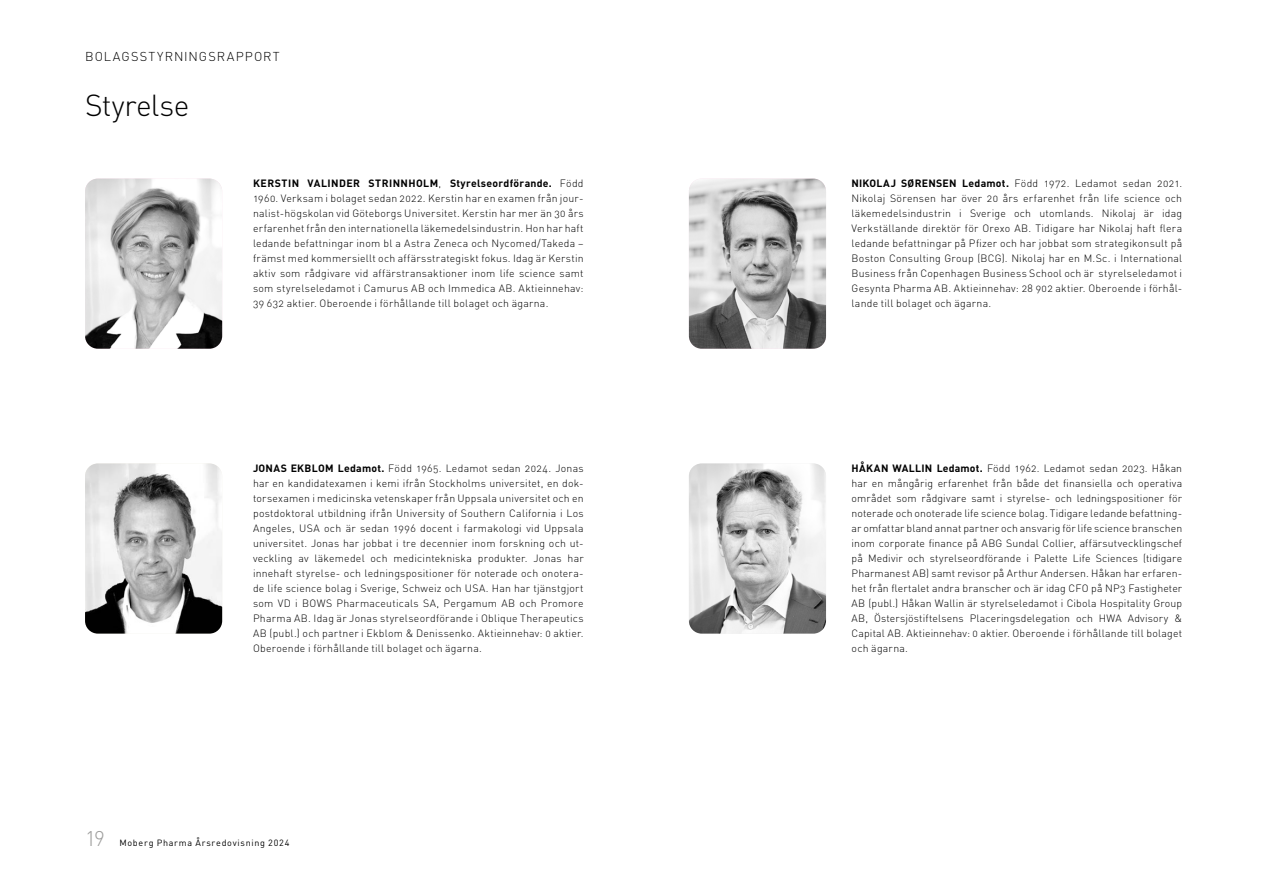
<style>
.page{position:relative;width:1263px;height:893px;background:#fff}
.page>*{position:absolute;margin:0;border:0;box-sizing:border-box;transform-origin:0 0}
.t1{font:300 30px "DIN Pro";letter-spacing:-.015em;color:#000}
.t2{font:300 21px "DIN Pro";color:#9d9d9c}
.t3{font:300 12.75px "DIN Pro";letter-spacing:.085em;color:#000}
.t4{font:300 10.5px/15px "DIN Pro";letter-spacing:.02em;color:#000;text-align:justify}
.t5{font:9px "DIN Pro";letter-spacing:.08em;color:#000}
.s1{font-weight:700}
</style>
<div class="page">
<img style="left:85px;top:463px;width:137px;height:171px">
<img style="left:689px;top:179px;width:137px;height:170px">
<img style="left:689px;top:463px;width:137px;height:171px">
<img style="left:85px;top:179px;width:137px;height:170px">
<p class="t3" style="left:85px;top:48px;width:196px">BOLAGSSTYRNINGSRAPPORT</p>
<h1 class="t1" style="left:85px;top:85px;width:106px">Styrelse</h1>
<p class="t4" style="left:253px;top:175px;width:332px"><span class="s1">KERSTIN VALINDER STRINNHOLM</span>, <span class="s1">Styrelseordförande.</span> Född 1960. Verksam i bolaget sedan 2022. Kerstin har en examen från jour&shy;nalist-högskolan vid Göteborgs Universitet. Kerstin har mer än 30 års erfarenhet från den internationella läkemedelsindustrin. Hon har haft ledande befattningar inom bl a Astra Zeneca och Nycomed/Takeda – främst med kommersiellt och affärsstrategiskt fokus. Idag är Kerstin aktiv som rådgivare vid affärstransaktioner inom life science samt som styrelseledamot i Camurus AB och Immedica AB. Aktieinnehav:<br>39 632 aktier. Oberoende i förhållande till bolaget och ägarna.</p>
<p class="t4" style="left:253px;top:460px;width:332px"><span class="s1">JONAS EKBLOM Ledamot.</span> Född 1965. Ledamot sedan 2024. Jonas har en kandidatexamen i kemi ifrån Stockholms universitet, en dok&shy;torsexamen i medicinska vetenskaper från Uppsala universitet och en postdoktoral utbildning ifrån University of Southern California i Los Angeles, USA och är sedan 1996 docent i farmakologi vid Uppsala universitet. Jonas har jobbat i tre decennier inom forskning och ut&shy;veckling av läkemedel och medicintekniska produkter. Jonas har innehaft styrelse- och ledningspositioner för noterade och onotera&shy;de life science bolag i Sverige, Schweiz och USA. Han har tjänstgjort som VD i BOWS Pharmaceuticals SA, Pergamum AB och Promore Pharma AB. Idag är Jonas styrelseordförande i Oblique Therapeutics AB (publ.) och partner i Ekblom &amp; Denissenko. Aktieinnehav: 0 aktier.<br>Oberoende i förhållande till bolaget och ägarna.</p>
<h2 class="t2" style="left:85px;top:824px;width:22px">19</h2>
<p class="t5" style="left:119px;top:837px;width:171px">Moberg Pharma Årsredovisning 2024</p>
<p class="t4" style="left:851px;top:175px;width:332px"><span class="s1">NIKOLAJ SØRENSEN Ledamot.</span> Född 1972. Ledamot sedan 2021.<br>Nikolaj Sörensen har över 20 års erfarenhet från life science och läkemedelsindustrin i Sverige och utomlands. Nikolaj är idag Verkställande direktör för Orexo AB. Tidigare har Nikolaj haft flera ledande befattningar på Pfizer och har jobbat som strategikonsult på Boston Consulting Group (BCG). Nikolaj har en M.Sc. i International Business från Copenhagen Business School och är styrelseledamot i Gesynta Pharma AB. Aktieinnehav: 28 902 aktier. Oberoende i förhål&shy;lande till bolaget och ägarna.</p>
<p class="t4" style="left:851px;top:460px;width:332px"><span class="s1">HÅKAN WALLIN Ledamot.</span> Född 1962. Ledamot sedan 2023. Håkan har en mångårig erfarenhet från både det finansiella och operativa området som rådgivare samt i styrelse- och ledningspositioner för noterade och onoterade life science bolag. Tidigare ledande befattning&shy;ar omfattar bland annat partner och ansvarig för life science branschen inom corporate finance på ABG Sundal Collier, affärsutvecklingschef på Medivir och styrelseordförande i Palette Life Sciences (tidigare Pharmanest AB) samt revisor på Arthur Andersen. Håkan har erfaren&shy;het från flertalet andra branscher och är idag CFO på NP3 Fastigheter AB (publ.) Håkan Wallin är styrelseledamot i Cibola Hospitality Group AB, Östersjöstiftelsens Placeringsdelegation och HWA Advisory &amp; Capital AB. Aktieinnehav: 0 aktier. Oberoende i förhållande till bolaget och ägarna.</p>
</div>
